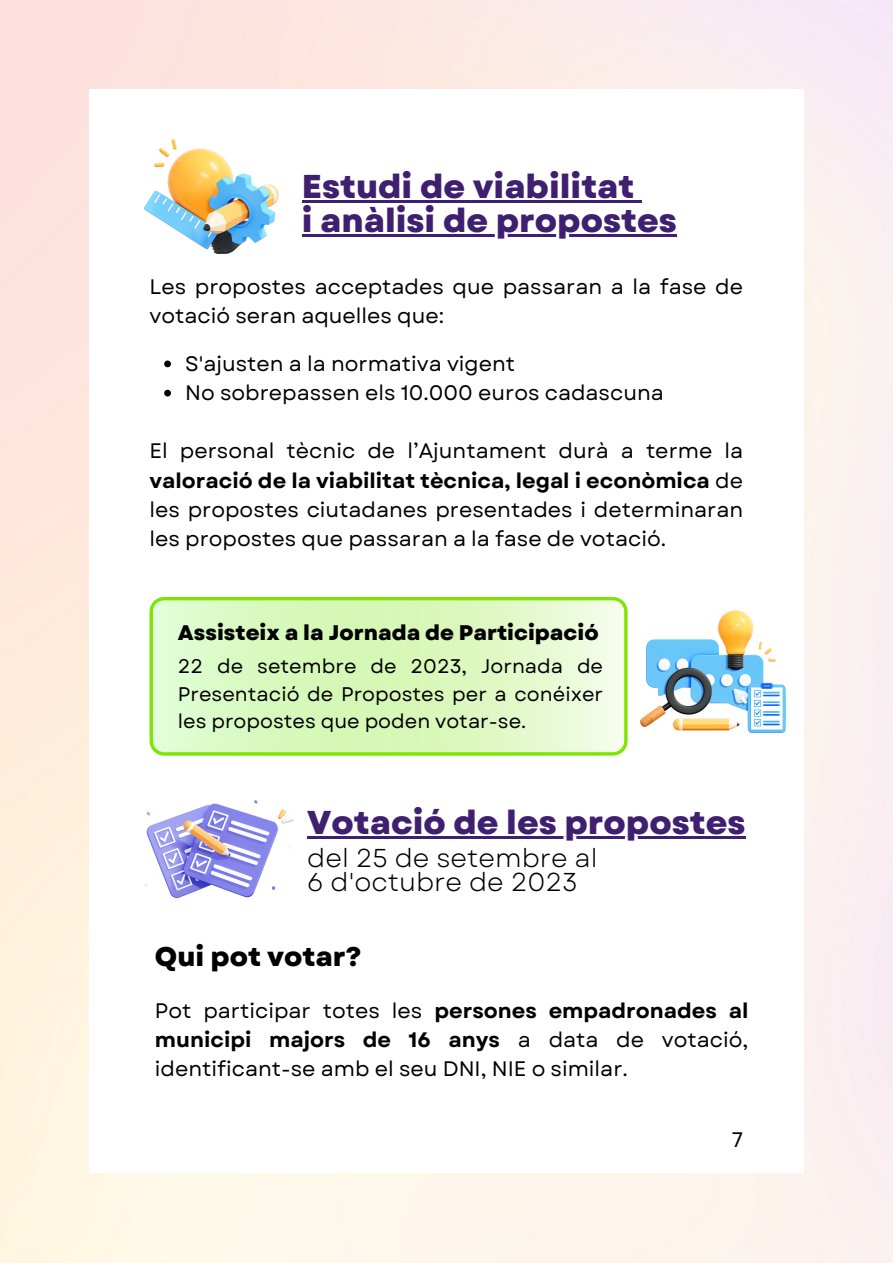
<style>
.page{position:relative;width:893px;height:1264px;background:#fff}
.page>*{position:absolute;margin:0;border:0;box-sizing:border-box;transform-origin:0 0}
.t1{font:800 33px "Garet";color:#3f1f70}
.t2{font:800 27px "Garet";color:#000}
.t3{font:25.8px "Garet";color:#000}
.t4{font:800 21.15px "Garet";color:#000}
.t5{font:21px/29.2px "Garet";color:#000;text-align:justify}
.t6{font:19.65px/27.5px "Garet";color:#000;text-align:justify}
.s1{font-weight:700}
</style>
<div class="page">
<img style="left:145px;top:140px;width:133px;height:113px">
<svg style="left:149px;top:597px;width:478px;height:158px;background:#d9f8bd"></svg>
<img style="left:145px;top:800px;width:148px;height:97px">
<img style="left:640px;top:611px;width:145px;height:121px">
<hr style="left:302px;top:201px;width:332px;height:2px;background:#3f1f70">
<svg style="left:634px;top:201px;width:8px;height:2px"></svg>
<hr style="left:302px;top:234px;width:374px;height:3px;background:#3f1f70">
<svg style="left:164px;top:360px;width:7px;height:7px"></svg>
<svg style="left:164px;top:390px;width:7px;height:6px"></svg>
<hr style="left:307px;top:836px;width:438px;height:3px;background:#3f1f70">
<p class="t1" style="left:302px;top:163px;width:334px">Estudi de viabilitat</p>
<p class="t1" style="left:302px;top:197px;width:376px">i anàlisi de propostes</p>
<p class="t5" style="left:149px;top:272px;width:595px">Les propostes acceptades que passaran a la fase de votació seran aquelles que:</p>
<p class="t5" style="left:185px;top:349px;width:331px">S'ajusten a la normativa vigent</p>
<p class="t5" style="left:185px;top:378px;width:480px">No sobrepassen els 10.000 euros cadascuna</p>
<p class="t5" style="left:149px;top:436px;width:595px">El personal tècnic de l’Ajuntament durà a terme la <span class="s1">valoració de la viabilitat tècnica, legal i econòmica</span> de les propostes ciutadanes presentades i determinaran les propostes que passaran a la fase de votació.</p>
<p class="t4" style="left:178px;top:617px;width:422px">Assisteix a la Jornada de Participació</p>
<p class="t6" style="left:178px;top:652px;width:427px">22 de setembre de 2023, Jornada de Presentació de Propostes per a conéixer les propostes que poden votar-se.</p>
<p class="t1" style="left:307px;top:799px;width:440px">Votació de les propostes</p>
<p class="t3" style="left:307px;top:839px;width:292px">del 25 de setembre al</p>
<p class="t3" style="left:307px;top:863px;width:272px">6 d'octubre de 2023</p>
<p class="t2" style="left:155px;top:936px;width:208px">Qui pot votar?</p>
<p class="t5" style="left:155px;top:995px;width:595px">Pot participar totes les <span class="s1">persones empadronades al municipi majors de 16 anys</span> a data de votació, identificant-se amb el seu DNI, NIE o similar.</p>
<p class="t5" style="left:731px;top:1124px;width:13px">7</p>
</div>
